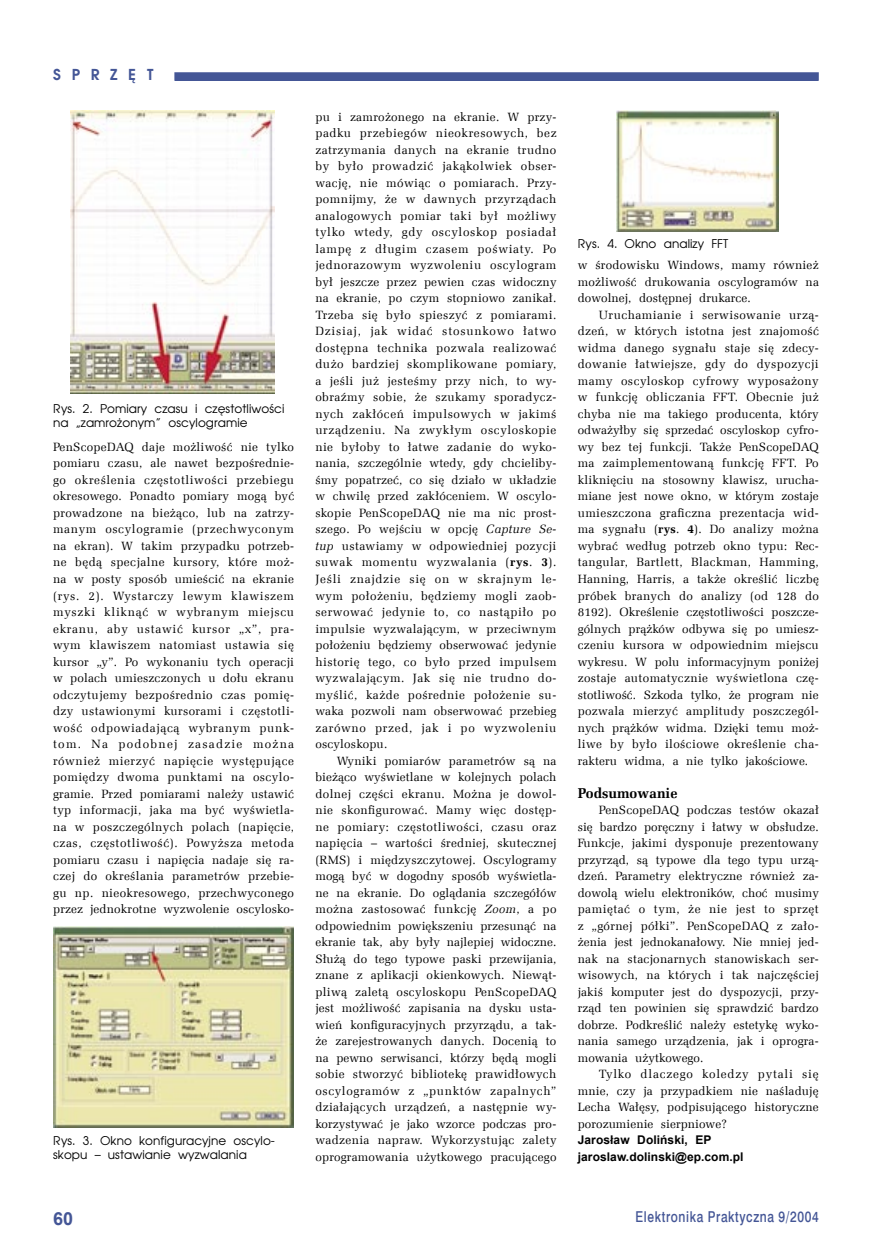
<style>
.page{position:relative;width:872px;height:1255px;background:#fff}
.page>*{position:absolute;margin:0;border:0;box-sizing:border-box;transform-origin:0 0}
.lnstrony{font:700 18px "Arial";color:#445696}
.elekprakt{font:15px "Swis 721 Md EU";letter-spacing:.05em;color:#445696;scale:.8 1}
.nagl_lewa_str{font:700 15px "Avalon";color:#445696}
.Head1{font:700 14.25px "Zapf Ellipt EU";color:#000}
.Body_text{font:12px/16.5px "Zapf Ellipt EU";letter-spacing:.01em;color:#000;text-align:justify}
.lnstrony-2{font:12px/16.5px "Zapf Ellipt EU";letter-spacing:.015em;color:#000;text-align:justify}
.spis{font:12px/14.4px "Avalon";letter-spacing:.005em;color:#000}
.autor{font:700 12px "Arial";letter-spacing:.005em;color:#000}
.s1{font-style:italic}
.s2{font-weight:700}
</style>
<div class="page">
<div style="left:175px;top:73px;width:643px;height:7px;background:#445696"></div>
<div style="left:174px;top:72px;width:644px;height:9px;border:2px solid #445696"></div>
<img style="left:70px;top:111px;width:205px;height:282px">
<img style="left:53px;top:926px;width:240px;height:201px">
<img style="left:616px;top:111px;width:162px;height:121px">
<p class="nagl_lewa_str" style="left:53px;top:65px;width:102px">S P R Z Ę T</p>
<p class="spis" style="left:53px;top:401px;width:233px">Rys. 2. Pomiary czasu i częstotliwości na „zamrożonym” oscylogramie</p>
<p class="lnstrony-2" style="left:53px;top:439px;width:243px">PenScopeDAQ daje możliwość nie tylko pomiaru czasu, ale nawet bezpośrednie&shy;go określenia częstotliwości przebiegu okresowego. Ponadto pomiary mogą być prowadzone na bieżąco, lub na zatrzy&shy;manym oscylogramie (przechwyconym na ekran). W takim przypadku potrzeb&shy;ne będą specjalne kursory, które moż&shy;na w posty sposób umieścić na ekranie (rys. 2). Wystarczy lewym klawiszem myszki kliknąć w wybranym miejscu ekranu, aby ustawić kursor „x”, pra&shy;wym klawiszem natomiast ustawia się kursor „y”. Po wykonaniu tych operacji w polach umieszczonych u dołu ekranu odczytujemy bezpośrednio czas pomię&shy;dzy ustawionymi kursorami i częstotli&shy;wość odpowiadającą wybranym punk&shy;tom. Na podobnej zasadzie można również mierzyć napięcie występujące pomiędzy dwoma punktami na oscylo&shy;gramie. Przed pomiarami należy ustawić typ informacji, jaka ma być wyświetla&shy;na w poszczególnych polach (napięcie, czas, częstotliwość). Powyższa metoda pomiaru czasu i napięcia nadaje się ra&shy;czej do określania parametrów przebie&shy;gu np. nieokresowego, przechwyconego przez jednokrotne wyzwolenie oscylosko-</p>
<p class="spis" style="left:53px;top:1133px;width:223px">Rys. 3. Okno konfiguracyjne oscylo&shy;skopu – ustawianie wyzwalania</p>
<p class="lnstrony-2" style="left:315px;top:109px;width:243px">pu i zamrożonego na ekranie. W przy&shy;padku przebiegów nieokresowych, bez zatrzymania danych na ekranie trudno by było prowadzić jakąkolwiek obser&shy;wację, nie mówiąc o pomiarach. Przy&shy;pomnĳmy, że w dawnych przyrządach analogowych pomiar taki był możliwy tylko wtedy, gdy oscyloskop posiadał lampę z długim czasem poświaty. Po jednorazowym wyzwoleniu oscylogram był jeszcze przez pewien czas widoczny na ekranie, po czym stopniowo zanikał.<br>Trzeba się było spieszyć z pomiarami.<br>Dzisiaj, jak widać stosunkowo łatwo dostępna technika pozwala realizować dużo bardziej skomplikowane pomiary, a jeśli już jesteśmy przy nich, to wy&shy;obraźmy sobie, że szukamy sporadycz&shy;nych zakłóceń impulsowych w jakimś urządzeniu. Na zwykłym oscyloskopie nie byłoby to łatwe zadanie do wyko&shy;nania, szczególnie wtedy, gdy chcieliby&shy;śmy popatrzeć, co się działo w układzie w chwilę przed zakłóceniem. W oscylo&shy;skopie PenScopeDAQ nie ma nic prost&shy;szego. Po wejściu w opcję <span class="s1">Capture Se&shy;tup</span> ustawiamy w odpowiedniej pozycji suwak momentu wyzwalania (<span class="s2">rys</span>. <span class="s2">3</span>).<br>Jeśli znajdzie się on w skrajnym le&shy;wym położeniu, będziemy mogli zaob&shy;serwować jedynie to, co nastąpiło po impulsie wyzwalającym, w przeciwnym położeniu będziemy obserwować jedynie historię tego, co było przed impulsem wyzwalającym. Jak się nie trudno do&shy;myślić, każde pośrednie położenie su&shy;waka pozwoli nam obserwować przebieg zarówno przed, jak i po wyzwoleniu oscyloskopu.</p>
<p class="Body_text" style="left:315px;top:752px;width:243px;text-indent:21px">Wyniki pomiarów parametrów są na bieżąco wyświetlane w kolejnych polach dolnej części ekranu. Można je dowol&shy;nie skonfigurować. Mamy więc dostęp&shy;ne pomiary: częstotliwości, czasu oraz napięcia – wartości średniej, skutecznej (RMS) i międzyszczytowej. Oscylogramy mogą być w dogodny sposób wyświetla&shy;ne na ekranie. Do oglądania szczegółów można zastosować funkcję <span class="s1">Zoom</span>, a po odpowiednim powiększeniu przesunąć na ekranie tak, aby były najlepiej widoczne.<br>Służą do tego typowe paski przewĳania, znane z aplikacji okienkowych. Niewąt&shy;pliwą zaletą oscyloskopu PenScopeDAQ jest możliwość zapisania na dysku usta&shy;wień konfiguracyjnych przyrządu, a tak&shy;że zarejestrowanych danych. Docenią to na pewno serwisanci, którzy będą mogli sobie stworzyć bibliotekę prawidłowych oscylogramów z „punktów zapalnych” działających urządzeń, a następnie wy&shy;korzystywać je jako wzorce podczas pro&shy;wadzenia napraw. Wykorzystując zalety oprogramowania użytkowego pracującego</p>
<p class="spis" style="left:578px;top:237px;width:152px">Rys. 4. Okno analizy FFT</p>
<p class="Body_text" style="left:578px;top:257px;width:243px">w środowisku Windows, mamy również możliwość drukowania oscylogramów na dowolnej, dostępnej drukarce.</p>
<p class="Body_text" style="left:578px;top:307px;width:243px;text-indent:21px">Uruchamianie i serwisowanie urzą&shy;dzeń, w których istotna jest znajomość widma danego sygnału staje się zdecy&shy;dowanie łatwiejsze, gdy do dyspozycji mamy oscyloskop cyfrowy wyposażony w funkcję obliczania FFT. Obecnie już chyba nie ma takiego producenta, który odważyłby się sprzedać oscyloskop cyfro&shy;wy bez tej funkcji. Także PenScopeDAQ ma zaimplementowaną funkcję FFT. Po kliknięciu na stosowny klawisz, urucha&shy;miane jest nowe okno, w którym zostaje umieszczona graficzna prezentacja wid&shy;ma sygnału (<span class="s2">rys</span>. <span class="s2">4</span>). Do analizy można wybrać według potrzeb okno typu: Rec&shy;tangular, Bartlett, Blackman, Hamming, Hanning, Harris, a także określić liczbę próbek branych do analizy (od 128 do 8192). Określenie częstotliwości poszcze&shy;gólnych prążków odbywa się po umiesz&shy;czeniu kursora w odpowiednim miejscu wykresu. W polu informacyjnym poniżej zostaje automatycznie wyświetlona czę&shy;stotliwość. Szkoda tylko, że program nie pozwala mierzyć amplitudy poszczegól&shy;nych prążków widma. Dzięki temu moż&shy;liwe by było ilościowe określenie cha&shy;rakteru widma, a nie tylko jakościowe.</p>
<p class="Head1" style="left:578px;top:783px;width:101px">Podsumowanie</p>
<p class="Body_text" style="left:578px;top:802px;width:243px;text-indent:21px">PenScopeDAQ podczas testów okazał się bardzo poręczny i łatwy w obsłudze.<br>Funkcje, jakimi dysponuje prezentowany przyrząd, są typowe dla tego typu urzą&shy;dzeń. Parametry elektryczne również za&shy;dowolą wielu elektroników, choć musimy pamiętać o tym, że nie jest to sprzęt z „górnej półki”. PenScopeDAQ z zało&shy;żenia jest jednokanałowy. Nie mniej jed&shy;nak na stacjonarnych stanowiskach ser&shy;wisowych, na których i tak najczęściej jakiś komputer jest do dyspozycji, przy&shy;rząd ten powinien się sprawdzić bardzo dobrze. Podkreślić należy estetykę wyko&shy;nania samego urządzenia, jak i oprogra&shy;mowania użytkowego.</p>
<p class="Body_text" style="left:578px;top:1066px;width:242px;text-indent:21px">Tylko dlaczego koledzy pytali się mnie, czy ja przypadkiem nie naśladuję Lecha Wałęsy, podpisującego historyczne porozumienie sierpniowe?</p>
<p class="autor" style="left:578px;top:1132px;width:135px">Jarosław Doliński, EP</p>
<p class="autor" style="left:578px;top:1148px;width:167px">jaroslaw.dolinski@ep.com.pl</p>
<p class="lnstrony" style="left:53px;top:1206px;width:22px">60</p>
<p class="elekprakt" style="left:635px;top:1207px;width:230px">Elektronika Praktyczna 9/2004</p>
</div>
